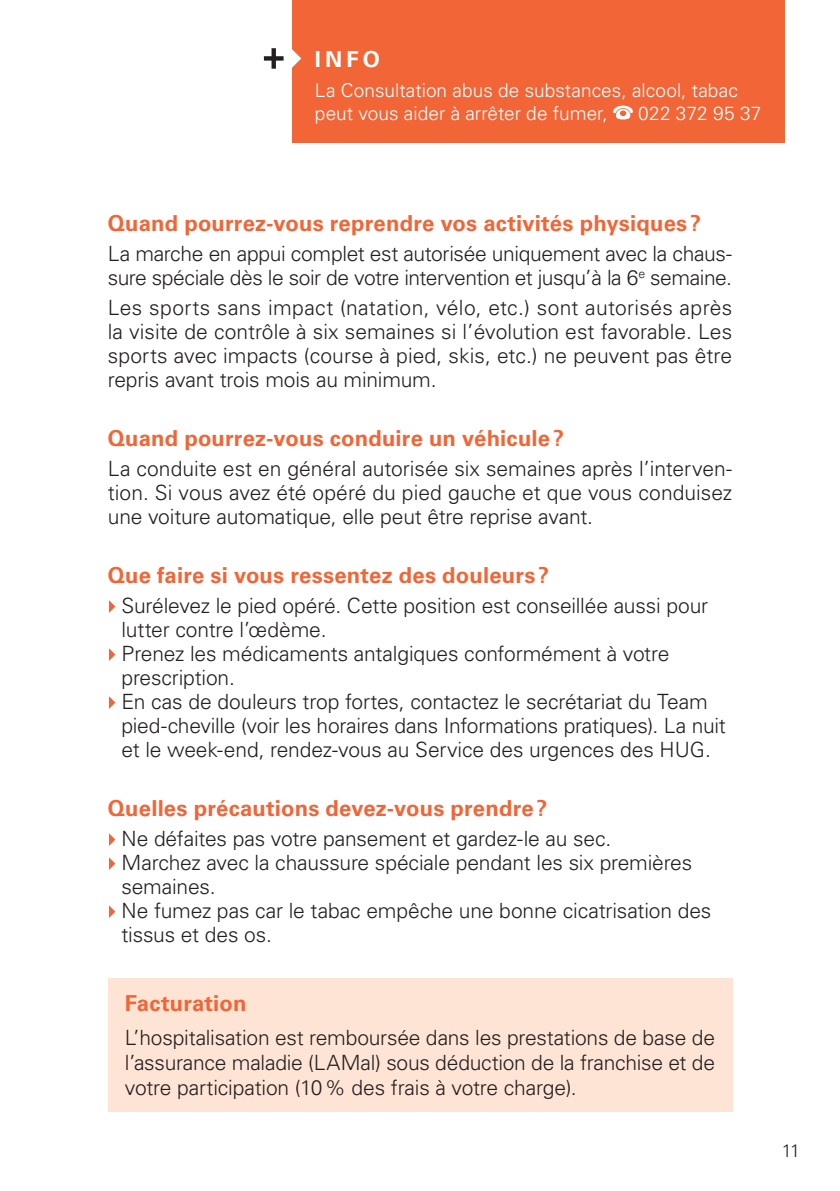
<style>
.page{position:relative;width:840px;height:1191px;background:#fff}
.page>*{position:absolute;margin:0;border:0;box-sizing:border-box;transform-origin:0 0}
.t1{font:700 22px "Univers LT Std";letter-spacing:.01em;color:#f26537}
.t2{font:700 22px "Univers LT Std";color:#fff}
.t3{font:300 21px/24px "Univers LT Std";letter-spacing:-.01em;color:#231f20}
.t4{font:300 19px/22px "Univers LT Std";letter-spacing:.005em;color:#fff}
.t5{font:300 18px "Univers LT Std";color:#231f20}
</style>
<div class="page">
<svg style="left:109px;top:600px;width:6px;height:13px"></svg>
<svg style="left:109px;top:648px;width:6px;height:13px"></svg>
<svg style="left:109px;top:696px;width:6px;height:13px"></svg>
<svg style="left:109px;top:833px;width:6px;height:13px"></svg>
<svg style="left:109px;top:857px;width:6px;height:13px"></svg>
<svg style="left:109px;top:905px;width:6px;height:13px"></svg>
<div style="left:292px;top:0;width:492px;height:142px;background:#f26537"></div>
<svg style="left:613px;top:106px;width:19px;height:13px"></svg>
<svg style="left:264px;top:48px;width:37px;height:21px"></svg>
<div style="left:108px;top:978px;width:623px;height:133px;background:#fee4d5"></div>
<p class="t2" style="left:315px;top:46px;width:66px">INFO</p>
<p class="t4" style="left:315px;top:80px;width:424px">La Consultation abus de substances, alcool, tabac peut vous aider à arrêter de fumer,</p>
<p class="t4" style="left:637px;top:102px;width:125px">022 372 95 37</p>
<p class="t1" style="left:108px;top:211px;width:594px">Quand pourrez-vous reprendre vos activités physiques ?</p>
<p class="t3" style="left:108px;top:242px;width:625px">La marche en appui complet est autorisée uniquement avec la chaus&shy;sure spéciale dès le soir de votre intervention et jusqu’à la 6<sup>e</sup> semaine.</p>
<p class="t3" style="left:108px;top:295px;width:625px;text-align:justify">Les sports sans impact (natation, vélo, etc.) sont autorisés après la visite de contrôle à six semaines si l’évolution est favorable. Les sports avec impacts (course à pied, skis, etc.) ne peuvent pas être repris avant trois mois au minimum.</p>
<p class="t1" style="left:108px;top:425px;width:457px">Quand pourrez-vous conduire un véhicule?</p>
<p class="t3" style="left:108px;top:456px;width:625px;text-align:justify">La conduite est en général autorisée six semaines après l’interven&shy;tion. Si vous avez été opéré du pied gauche et que vous conduisez une voiture automatique, elle peut être reprise avant.</p>
<p class="t1" style="left:108px;top:562px;width:442px">Que faire si vous ressentez des douleurs ?</p>
<p class="t3" style="left:121px;top:593px;width:605px">Surélevez le pied opéré. Cette position est conseillée aussi pour lutter contre l’œdème.<br>Prenez les médicaments antalgiques conformément à votre prescription.<br>En cas de douleurs trop fortes, contactez le secrétariat du Team pied-cheville (voir les horaires dans Informations pratiques). La nuit et le week-end, rendez-vous au Service des urgences des HUG.</p>
<p class="t1" style="left:108px;top:795px;width:441px">Quelles précautions devez-vous prendre?</p>
<p class="t3" style="left:121px;top:826px;width:591px">Ne défaites pas votre pansement et gardez-le au sec.<br>Marchez avec la chaussure spéciale pendant les six premières semaines.<br>Ne fumez pas car le tabac empêche une bonne cicatrisation des tissus et des os.</p>
<p class="t1" style="left:125px;top:990px;width:123px">Facturation</p>
<p class="t3" style="left:125px;top:1024px;width:591px;line-height:25px;text-align:justify">L’hospitalisation est remboursée dans les prestations de base de l’assurance maladie (LAMal) sous déduction de la franchise et de votre participation (10% des frais à votre charge).</p>
<p class="t5" style="left:781px;top:1139px;width:20px">11</p>
</div>
